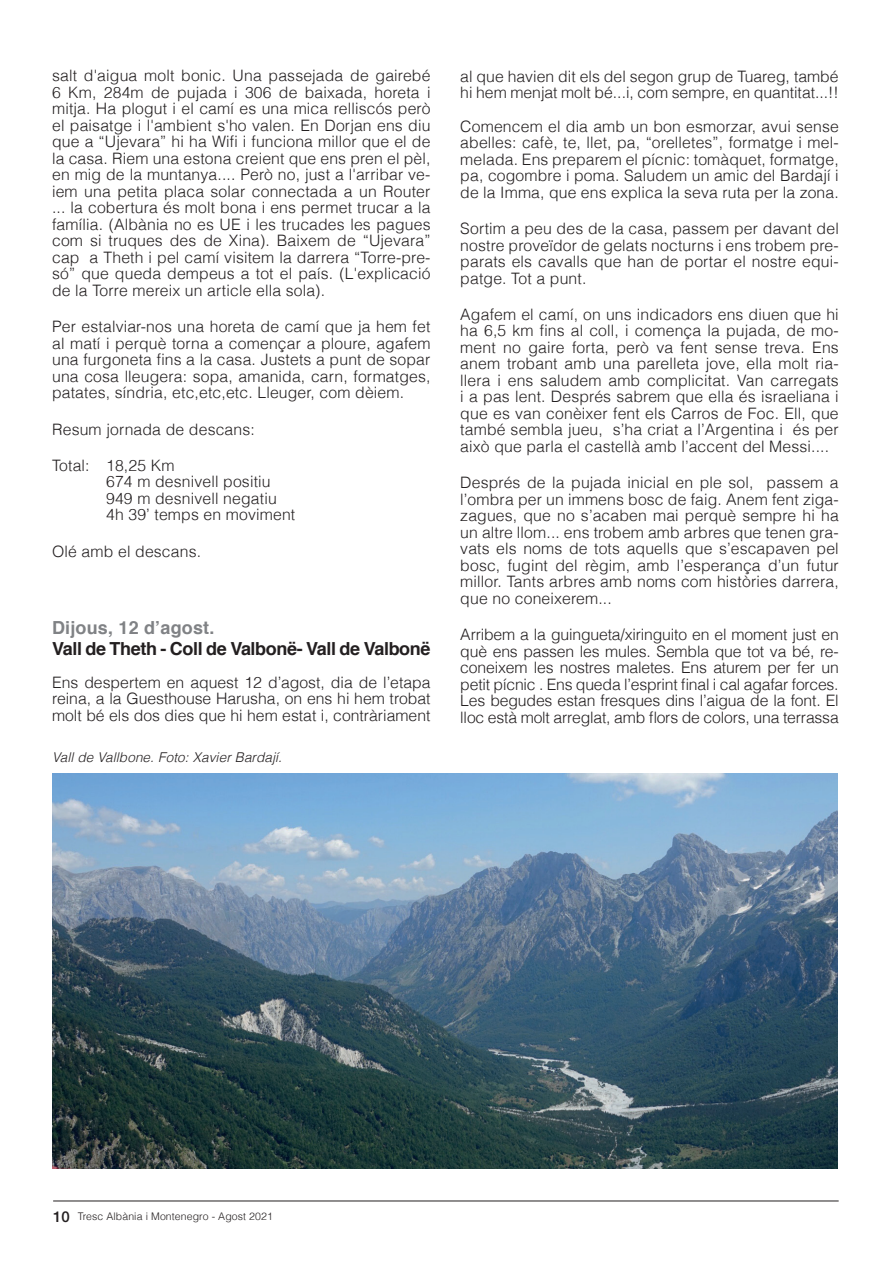
<style>
.page{position:relative;width:893px;height:1263px;background:#fff}
.page>*{position:absolute;margin:0;border:0;box-sizing:border-box;transform-origin:0 0}
.t1{font:700 18px "Helvetica";letter-spacing:-.02em;color:#231f20}
.t2{font:700 18px "Helvetica";letter-spacing:.01em;color:#808285}
.t3{font:300 15.75px/16.5px "Helvetica";letter-spacing:.01em;color:#231f20;text-align:justify}
.t4{font:italic 300 13.5px "Helvetica";letter-spacing:.01em;color:#231f20}
.t5{font:300 10.5px "Helvetica";letter-spacing:.01em;color:#231f20}
.s1{font-family:"Helvetica Neue LT Std";font-weight:500;font-size:15px}
</style>
<div class="page">
<hr style="left:53px;top:1201px;width:786px;height:1px;background:#231f20">
<img style="left:52px;top:773px;width:786px;height:395px">
<p class="t3" style="left:52px;top:67px;width:380px">salt d'aigua molt bonic. Una passejada de gairebé 6 Km, 284m de pujada i 306 de baixada, horeta i mitja. Ha plogut i el camí es una mica relliscós però el paisatge i l'ambient s'ho valen. En Dorjan ens diu que a “Ujevara” hi ha Wifi i funciona millor que el de la casa. Riem una estona creient que ens pren el pèl, en mig de la muntanya.... Però no, just a l'arribar ve&shy;iem una petita placa solar connectada a un Router ... la cobertura és molt bona i ens permet trucar a la família. (Albània no es UE i les trucades les pagues com si truques des de Xina). Baixem de “Ujevara” cap a Theth i pel camí visitem la darrera “Torre-pre&shy;só” que queda dempeus a tot el país. (L'explicació de la Torre mereix un article ella sola).</p>
<p class="t3" style="left:52px;top:318px;width:380px">Per estalviar-nos una horeta de camí que ja hem fet al matí i perquè torna a començar a ploure, agafem una furgoneta fins a la casa. Justets a punt de sopar una cosa lleugera: sopa, amanida, carn, formatges, patates, síndria, etc,etc,etc. Lleuger, com dèiem.</p>
<p class="t3" style="left:52px;top:420px;width:204px">Resum jornada de descans:</p>
<p class="t3" style="left:106px;top:456px;width:191px;text-align:left;text-indent:-54px">Total: 18,25 Km<br>674 m desnivell positiu<br>949 m desnivell negatiu<br>4h 39’ temps en moviment</p>
<p class="t3" style="left:52px;top:542px;width:151px">Olé amb el descans.</p>
<p class="t2" style="left:52px;top:613px;width:164px">Dijous, 12 d’agost.</p>
<p class="t1" style="left:52px;top:634px;width:380px">Vall de Theth - Coll de Valbonë- Vall de Valbonë</p>
<p class="t3" style="left:52px;top:673px;width:380px">Ens despertem en aquest 12 d’agost, dia de l’etapa reina, a la Guesthouse Harusha, on ens hi hem trobat molt bé els dos dies que hi hem estat i, contràriament</p>
<p class="t4" style="left:52px;top:747px;width:231px">Vall de Vallbone. Foto: Xavier Bardají.</p>
<p class="t3" style="left:460px;top:67px;width:380px">al que havien dit els del segon grup de Tuareg, també hi hem menjat molt bé...i, com sempre, en quantitat...!!</p>
<p class="t3" style="left:460px;top:117px;width:380px">Comencem el dia amb un bon esmorzar, avui sense abelles: cafè, te, llet, pa, “orelletes”, formatge i mel&shy;melada. Ens preparem el pícnic: tomàquet, formatge, pa, cogombre i poma. Saludem un amic del Bardají i de la Imma, que ens explica la seva ruta per la zona.</p>
<p class="t3" style="left:460px;top:219px;width:380px">Sortim a peu des de la casa, passem per davant del nostre proveïdor de gelats nocturns i ens trobem pre&shy;parats els cavalls que han de portar el nostre equi&shy;patge. Tot a punt.</p>
<p class="t3" style="left:460px;top:305px;width:380px">Agafem el camí, on uns indicadors ens diuen que hi ha 6,5 km fins al coll, i comença la pujada, de mo&shy;ment no gaire forta, però va fent sense treva. Ens anem trobant amb una parelleta jove, ella molt ria&shy;llera i ens saludem amb complicitat. Van carregats i a pas lent. Després sabrem que ella és israeliana i que es van conèixer fent els Carros de Foc. Ell, que també sembla jueu, s’ha criat a l’Argentina i és per això que parla el castellà amb l’accent del Messi....</p>
<p class="t3" style="left:460px;top:474px;width:380px">Després de la pujada inicial en ple sol, passem a l’ombra per un immens bosc de faig. Anem fent ziga&shy;zagues, que no s’acaben mai perquè sempre hi ha un altre llom... ens trobem amb arbres que tenen gra&shy;vats els noms de tots aquells que s’escapaven pel bosc, fugint del règim, amb l’esperança d’un futur millor. Tants arbres amb noms com històries darrera, que no coneixerem...</p>
<p class="t3" style="left:460px;top:626px;width:380px">Arribem a la guingueta/xiringuito en el moment just en què ens passen les mules. Sembla que tot va bé, re&shy;coneixem les nostres maletes. Ens aturem per fer un petit pícnic . Ens queda l’esprint final i cal agafar forces.<br>Les begudes estan fresques dins l’aigua de la font. El lloc està molt arreglat, amb flors de colors, una terrassa</p>
<p class="t5" style="left:53px;top:1208px;width:221px"><span class="s1">10</span> Tresc Albània i Montenegro - Agost 2021</p>
</div>
